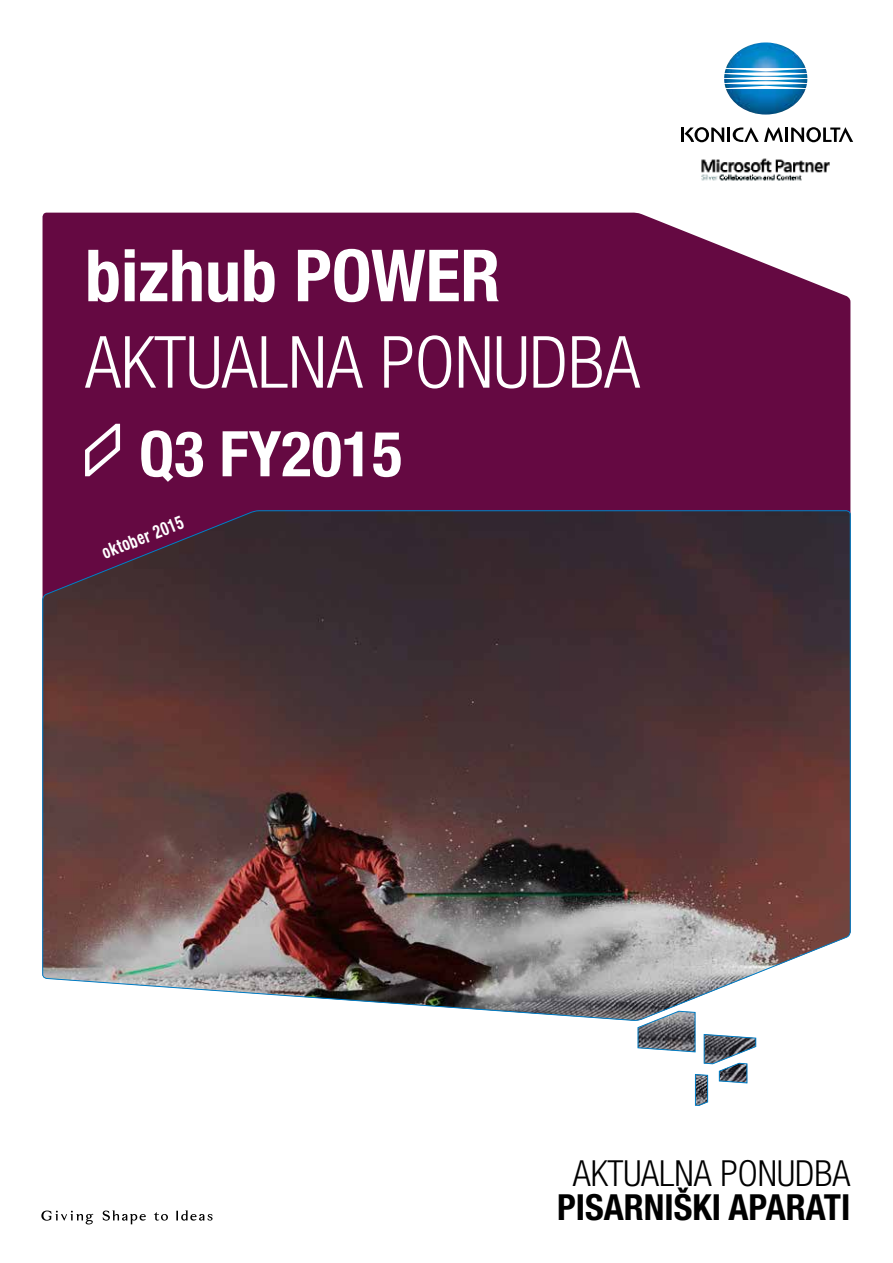
<style>
.page{position:relative;width:893px;height:1263px;background:#fff}
.page>*{position:absolute;margin:0;border:0;box-sizing:border-box;transform-origin:0 0}
.t1{font:300 condensed 72px "Helvetica Neue LTW1 G";color:#fff}
.t2{font:700 condensed 72px "Helvetica Neue LTW1 G";color:#fff}
.t3{font:700 condensed 63px "Helvetica Neue LTW1 G";color:#fff}
.t4{font:700 condensed 36px "Helvetica Neue LTW1 G";color:#000}
.t5{font:300 condensed 36px "Helvetica Neue LTW1 G";color:#000}
.t6{font:700 condensed 18.75px "Helvetica Neue LTW1 G";color:#fff;scale:.8 1}
</style>
<div class="page">
<div style="left:43px;top:213px;width:807px;height:297px;background:#650942"></div>
<svg style="left:42px;top:510px;width:809px;height:511px;background:#5f484a"></svg>
<img style="left:724px;top:42px;width:83px;height:73px">
<hr style="left:785px;top:128px;width:3px;height:14px;background:#000">
<svg style="left:791px;top:127px;width:62px;height:15px"></svg>
<svg style="left:681px;top:127px;width:102px;height:15px"></svg>
<svg style="left:103px;top:1210px;width:43px;height:14px"></svg>
<svg style="left:176px;top:1210px;width:37px;height:10px"></svg>
<svg style="left:41px;top:1210px;width:52px;height:14px"></svg>
<svg style="left:154px;top:1212px;width:14px;height:9px"></svg>
<svg style="left:638px;top:1011px;width:118px;height:95px"></svg>
<svg style="left:82px;top:421px;width:40px;height:59px"></svg>
<img style="left:701px;top:158px;width:129px;height:23px">
<h1 class="t2" style="left:85px;top:233px;width:417px">bizhub POWER</h1>
<h1 class="t1" style="left:85px;top:320px;width:557px">AKTUALNA PONUDBA</h1>
<h2 class="t3" style="left:139px;top:416px;width:265px">Q3 FY2015</h2>
<p class="t6" style="left:98px;top:543px;width:110px;rotate:-22deg">oktober 2015</p>
<p class="t5" style="left:573px;top:1153px;width:279px">AKTUALNA PONUDBA</p>
<p class="t4" style="left:557px;top:1186px;width:295px">PISARNIŠKI APARATI</p>
</div>
